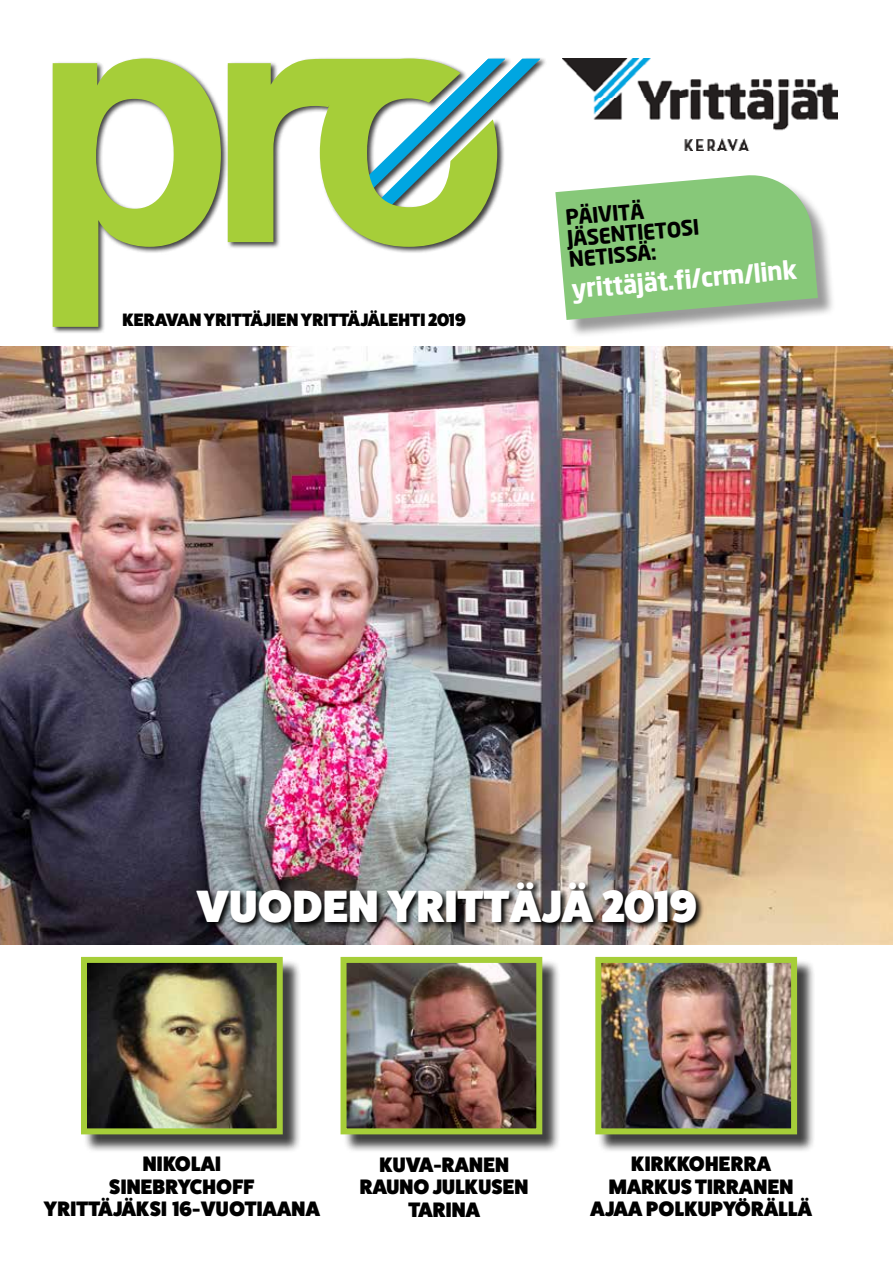
<style>
.page{position:relative;width:893px;height:1263px;background:#fff}
.page>*{position:absolute;margin:0;border:0;box-sizing:border-box;transform-origin:0 0}
.t1{font:800 45.3px "Fat Frank";letter-spacing:.01em;color:#fff}
.t2{font:700 25.5px "Neo Sans";color:#fff}
.t3{font:800 21px/22.5px "Fat Frank";letter-spacing:.01em;color:#000;text-align:center}
.t4{font:700 21px/21px "Neo Sans";color:#000}
.t5{font:800 18px "Fat Frank";letter-spacing:.01em;color:#000}
</style>
<div class="page">
<img style="left:0;top:346px;width:893px;height:598px">
<svg style="left:53px;top:58px;width:444px;height:269px"></svg>
<svg style="left:368px;top:59px;width:172px;height:169px"></svg>
<img style="left:562px;top:58px;width:275px;height:93px">
<img style="left:195px;top:880px;width:509px;height:50px">
<div style="left:343px;top:959px;width:218px;height:194px;background:#000;opacity:.75"></div>
<img style="left:348px;top:964px;width:187px;height:163px">
<div style="left:341px;top:957px;width:201px;height:177px;border:6px solid #a6ce39"></div>
<div style="left:598px;top:959px;width:218px;height:194px;background:#000;opacity:.75"></div>
<img style="left:602px;top:964px;width:188px;height:163px">
<div style="left:595px;top:957px;width:202px;height:177px;border:6px solid #a6ce39"></div>
<div style="left:83px;top:959px;width:218px;height:194px;background:#000;opacity:.75"></div>
<img style="left:88px;top:964px;width:188px;height:163px">
<div style="left:81px;top:957px;width:202px;height:177px;border:6px solid #a6ce39"></div>
<div style="left:558px;top:178px;width:278px;height:160px;background:#000;opacity:.4"></div>
<svg style="left:555px;top:175px;width:263px;height:145px;background:#95cb89"></svg>
<p class="t5" style="left:122px;top:310px;width:345px">KERAVAN YRITTÄJIEN YRITTÄJÄLEHTI 2019</p>
<p class="t4" style="left:564px;top:207px;width:134px;rotate:-5deg">PÄIVITÄ<br>JÄSENTIETOSI<br>NETISSÄ:</p>
<p class="t2" style="left:570px;top:273px;width:228px;rotate:-5deg">yrittäjät.fi /crm/link</p>
<h1 class="t1" style="left:197px;top:880px;width:501px">VUODEN YRITTÄJÄ 2019</h1>
<p class="t3" style="left:44px;top:1153px;width:277px">NIKOLAI<br>SINEBRYCHOFF<br>YRITTÄJÄKSI 16-VUOTIAANA</p>
<p class="t3" style="left:360px;top:1153px;width:170px">KUVA-RANEN<br>RAUNO JULKUSEN<br>TARINA</p>
<p class="t3" style="left:590px;top:1153px;width:223px">KIRKKOHERRA<br>MARKUSTIRRANEN<br>AJAA POLKUPYÖRÄLLÄ</p>
</div>
